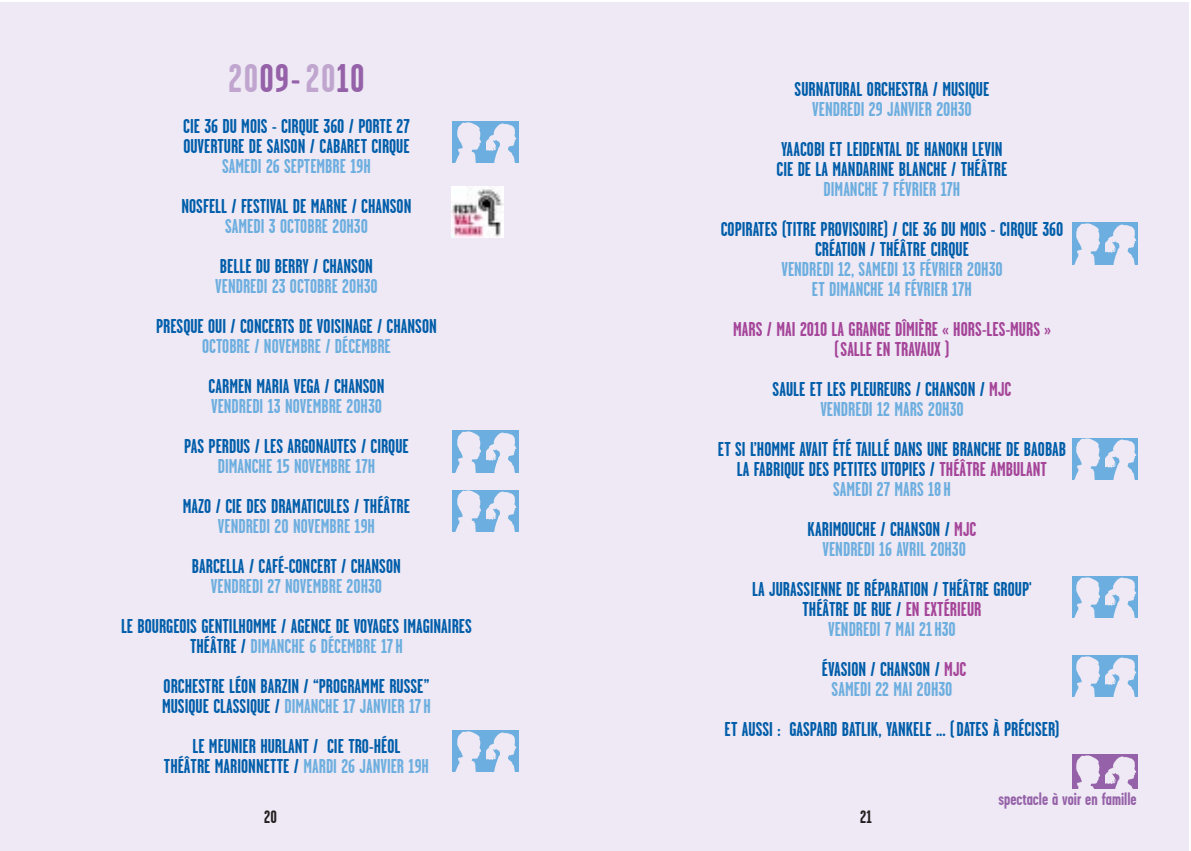
<style>
.page{position:relative;width:1191px;height:851px;background:#fff}
.page>*{position:absolute;margin:0;border:0;box-sizing:border-box;transform-origin:0 0}
.t1{font:700 40px "Garage Gothic";letter-spacing:.035em;color:#9561a8}
.t2{font:700 20px/20px "Garage Gothic";color:#005daa;text-align:center}
.t3{font:700 20px/20px "Garage Gothic";color:#6caedf;text-align:center}
.t4{font:700 20px/20px "Garage Gothic";color:#a54499;text-align:center}
.t5{font:700 18px "Garage Gothic";color:#9561a8}
.t6{font:700 18px "Garage Gothic";color:#231f20}
.s1{color:#c0a5cf}
.s2{color:#6caedf}
.s3{color:#a54499}
.s4{color:#005daa}
</style>
<div class="page">
<div style="left:0;top:2px;width:1188px;height:848px;background:#eee9f4"></div>
<img style="left:453px;top:122px;width:65px;height:41px">
<img style="left:1072px;top:223px;width:65px;height:41px">
<img style="left:1072px;top:438px;width:65px;height:41px">
<img style="left:1072px;top:655px;width:65px;height:41px">
<img style="left:1072px;top:576px;width:65px;height:41px">
<img style="left:453px;top:431px;width:65px;height:41px">
<img style="left:453px;top:490px;width:65px;height:41px">
<img style="left:453px;top:730px;width:65px;height:41px">
<img style="left:1072px;top:754px;width:65px;height:34px">
<img style="left:451px;top:186px;width:52px;height:52px">
<h1 class="t1" style="left:228px;top:63px;width:137px"><span class="s1">20</span>09-<span class="s1">20</span>10</h1>
<p class="t2" style="left:183px;top:118px;width:228px;text-align:left">CIE 36 DU MOIS - CIRQUE 360 / PORTE 27<br>OUVERTURE DE SAISON / CABARET CIRQUE</p>
<p class="t3" style="left:222px;top:158px;width:150px">SAMEDI 26 SEPTEMBRE 19H</p>
<p class="t2" style="left:181px;top:198px;width:231px">NOSFELL / FESTIVAL DE MARNE / CHANSON</p>
<p class="t3" style="left:225px;top:218px;width:144px">SAMEDI 3 OCTOBRE 20H30</p>
<p class="t2" style="left:220px;top:258px;width:154px">BELLE DU BERRY / CHANSON</p>
<p class="t3" style="left:215px;top:278px;width:164px">VENDREDI 23 OCTOBRE 20H30</p>
<p class="t2" style="left:156px;top:318px;width:282px">PRESQUE OUI / CONCERTS DE VOISINAGE / CHANSON</p>
<p class="t3" style="left:202px;top:338px;width:190px">OCTOBRE / NOVEMBRE / DÉCEMBRE</p>
<p class="t2" style="left:208px;top:378px;width:177px">CARMEN MARIA VEGA / CHANSON</p>
<p class="t3" style="left:211px;top:398px;width:172px">VENDREDI 13 NOVEMBRE 20H30</p>
<p class="t2" style="left:184px;top:438px;width:226px">PAS PERDUS / LES ARGONAUTES / CIRQUE</p>
<p class="t3" style="left:218px;top:458px;width:159px">DIMANCHE 15 NOVEMBRE 17H</p>
<p class="t2" style="left:183px;top:498px;width:229px">MAZO / CIE DES DRAMATICULES / THÉÂTRE</p>
<p class="t3" style="left:218px;top:518px;width:159px">VENDREDI 20 NOVEMBRE 19H</p>
<p class="t2" style="left:192px;top:558px;width:210px">BARCELLA / CAFÉ-CONCERT / CHANSON</p>
<p class="t3" style="left:211px;top:578px;width:173px">VENDREDI 27 NOVEMBRE 20H30</p>
<p class="t2" style="left:121px;top:618px;width:352px">LE BOURGEOIS GENTILHOMME / AGENCE DE VOYAGES IMAGINAIRES<br>THÉÂTRE / <span class="s2">DIMANCHE 6 DÉCEMBRE 17H</span></p>
<p class="t2" style="left:162px;top:678px;width:270px;text-align:left">ORCHESTRE LÉON BARZIN / “PROGRAMME RUSSE”<br>MUSIQUE CLASSIQUE / <span class="s2">DIMANCHE 17 JANVIER 17H</span></p>
<p class="t2" style="left:164px;top:738px;width:266px">LE MEUNIER HURLANT / CIE TRO-HÉOL<br>THÉÂTRE MARIONNETTE / <span class="s2">MARDI 26 JANVIER 19H</span></p>
<p class="t2" style="left:794px;top:81px;width:196px">SURNATURAL ORCHESTRA / MUSIQUE</p>
<p class="t3" style="left:812px;top:101px;width:161px">VENDREDI 29 JANVIER 20H30</p>
<p class="t2" style="left:776px;top:141px;width:232px;text-align:left">YAACOBI ET LEIDENTAL DE HANOKH LEVIN<br>CIE DE LA MANDARINE BLANCHE / THÉÂTRE</p>
<p class="t3" style="left:823px;top:181px;width:138px">DIMANCHE 7 FÉVRIER 17H</p>
<p class="t2" style="left:720px;top:221px;width:344px">COPIRATES (TITRE PROVISOIRE) / CIE 36 DU MOIS - CIRQUE 360<br>CRÉATION / THÉÂTRE CIRQUE</p>
<p class="t3" style="left:781px;top:261px;width:223px">VENDREDI 12, SAMEDI 13 FÉVRIER 20H30<br>ET DIMANCHE 14 FÉVRIER 17H</p>
<p class="t4" style="left:733px;top:321px;width:319px">MARS / MAI 2010 LA GRANGE DÎMIÈRE « HORS-LES-MURS » (SALLE EN TRAVAUX )</p>
<p class="t2" style="left:772px;top:381px;width:240px">SAULE ET LES PLEUREURS / CHANSON / <span class="s3">MJC<br></span><span class="s2">VENDREDI 12 MARS 20H30</span></p>
<p class="t2" style="left:718px;top:441px;width:350px">ET SI L’HOMME AVAIT ÉTÉ TAILLÉ DANS UNE BRANCHE DE BAOBAB<br>LA FABRIQUE DES PETITES UTOPIES / <span class="s3">THÉÂTRE AMBULANT<br></span><span class="s2">SAMEDI 27 MARS 18H</span></p>
<p class="t3" style="left:807px;top:521px;width:170px"><span class="s4">KARIMOUCHE / CHANSON /</span> <span class="s3">MJC<br></span>VENDREDI 16 AVRIL 20H30</p>
<p class="t2" style="left:752px;top:581px;width:281px">LA JURASSIENNE DE RÉPARATION / THÉÂTRE GROUP'<br>THÉÂTRE DE RUE / <span class="s3">EN EXTÉRIEUR<br></span><span class="s2">VENDREDI 7 MAI 21H30</span></p>
<p class="t2" style="left:822px;top:661px;width:146px">ÉVASION / CHANSON / <span class="s3">MJC<br></span><span class="s2">SAMEDI 22 MAI 20H30</span></p>
<p class="t2" style="left:724px;top:721px;width:336px">ET AUSSI : GASPARD BATLIK, YANKELE ... (DATES À PRÉCISER)</p>
<p class="t6" style="left:264px;top:810px;width:14px">20</p>
<p class="t6" style="left:860px;top:810px;width:13px">21</p>
<p class="t5" style="left:998px;top:792px;width:140px">spectacle à voir en famille</p>
</div>
